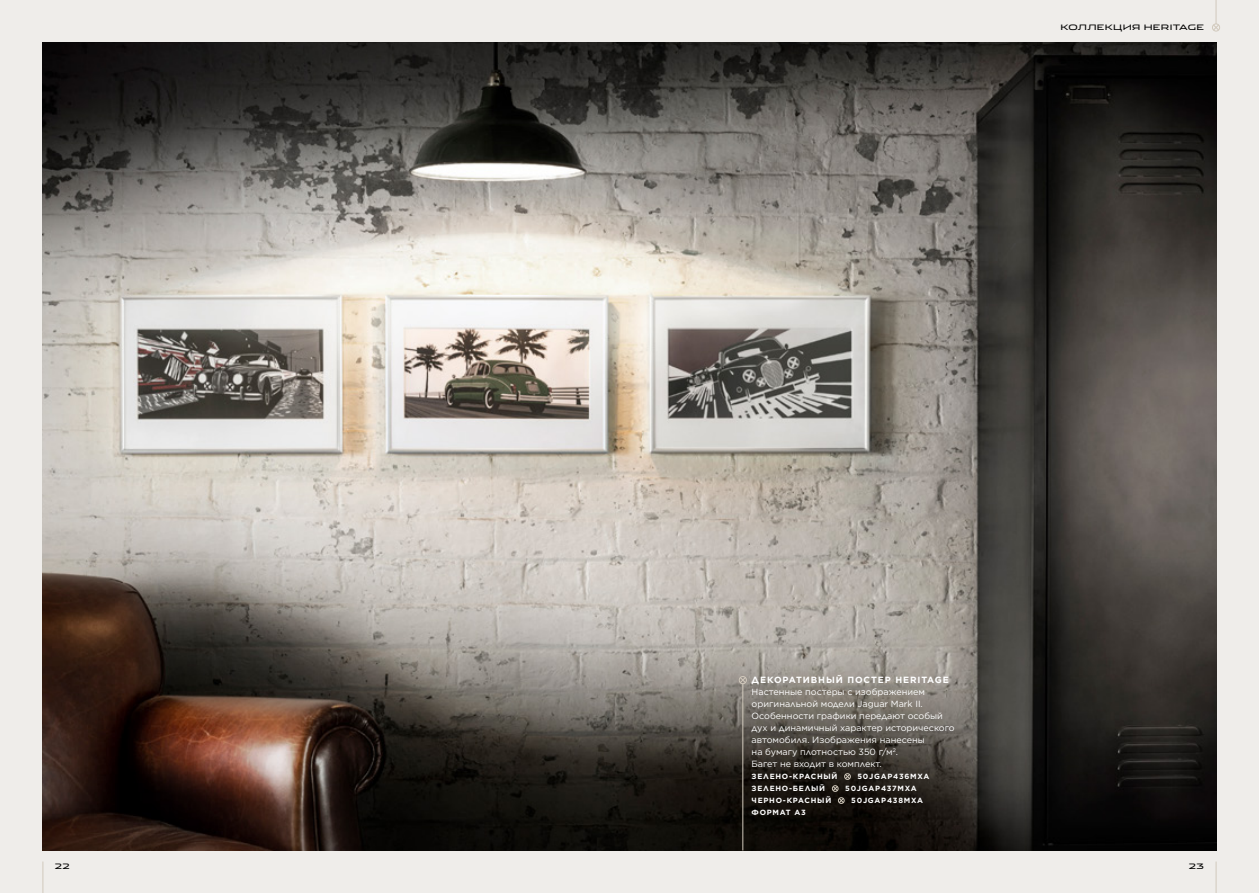
<style>
.page{position:relative;width:1259px;height:893px;background:#efedea}
.page>*{position:absolute;margin:0;border:0;box-sizing:border-box;transform-origin:0 0}
.t1{font:9px/12px "Gotham";color:#fff}
.t2{font:700 9px "Gotham";letter-spacing:.1em;color:#fff}
.t3{font:700 7.5px "Gotham";letter-spacing:.1em;color:#fff}
.t4{font:7.5px "Jaguar";letter-spacing:.04em;color:#000}
</style>
<div class="page">
<svg style="left:1212px;top:0;width:7px;height:31px"></svg>
<div style="left:1212px;top:24px;width:8px;height:7px;border:1px solid #d1c9bc;border-radius:50%"></div>
<hr style="left:1215px;top:861px;width:1px;height:32px;background:#d1c9bc">
<hr style="left:43px;top:861px;width:1px;height:32px;background:#d1c9bc">
<img style="left:43px;top:43px;width:1173px;height:807px">
<svg style="left:832px;top:773px;width:18px;height:31px"></svg>
<div style="left:838px;top:797px;width:6px;height:7px;border:1px solid #d1c9bc;border-radius:50%"></div>
<hr style="left:742px;top:684px;width:1px;height:166px;background:#d1c9bc">
<svg style="left:739px;top:676px;width:7px;height:8px"></svg>
<div style="left:739px;top:676px;width:8px;height:8px;border:1px solid #d1c9bc;border-radius:50%"></div>
<p class="t4" style="left:1060px;top:21px;width:145px">КОЛЛЕКЦИЯ HERITAGE</p>
<p class="t2" style="left:751px;top:674px;width:199px">ДЕКОРАТИВНЫЙ ПОСТЕР HERITAGE</p>
<p class="t1" style="left:751px;top:686px;width:205px">Настенные постеры с изображением оригинальной модели Jaguar Mark II.<br>Особенности графики передают особый дух и динамичный характер исторического автомобиля. Изображения нанесены<br>на бумагу плотностью 350 г/м<sup>2</sup>.<br>Багет не входит в комплект.</p>
<p class="t3" style="left:751px;top:772px;width:87px">ЗЕЛЕНО-КРАСНЫЙ</p>
<p class="t3" style="left:857px;top:772px;width:74px">50JGAP436MXA</p>
<p class="t3" style="left:751px;top:784px;width:75px">ЗЕЛЕНО-БЕЛЫЙ</p>
<p class="t3" style="left:845px;top:784px;width:73px">50JGAP437MXA</p>
<p class="t3" style="left:751px;top:796px;width:81px">ЧЕРНО-КРАСНЫЙ</p>
<p class="t3" style="left:851px;top:796px;width:73px">50JGAP438MXA</p>
<p class="t3" style="left:751px;top:808px;width:56px">ФОРМАТ A3</p>
<p class="t4" style="left:55px;top:859px;width:16px">22</p>
<p class="t4" style="left:1188px;top:859px;width:17px">23</p>
</div>
